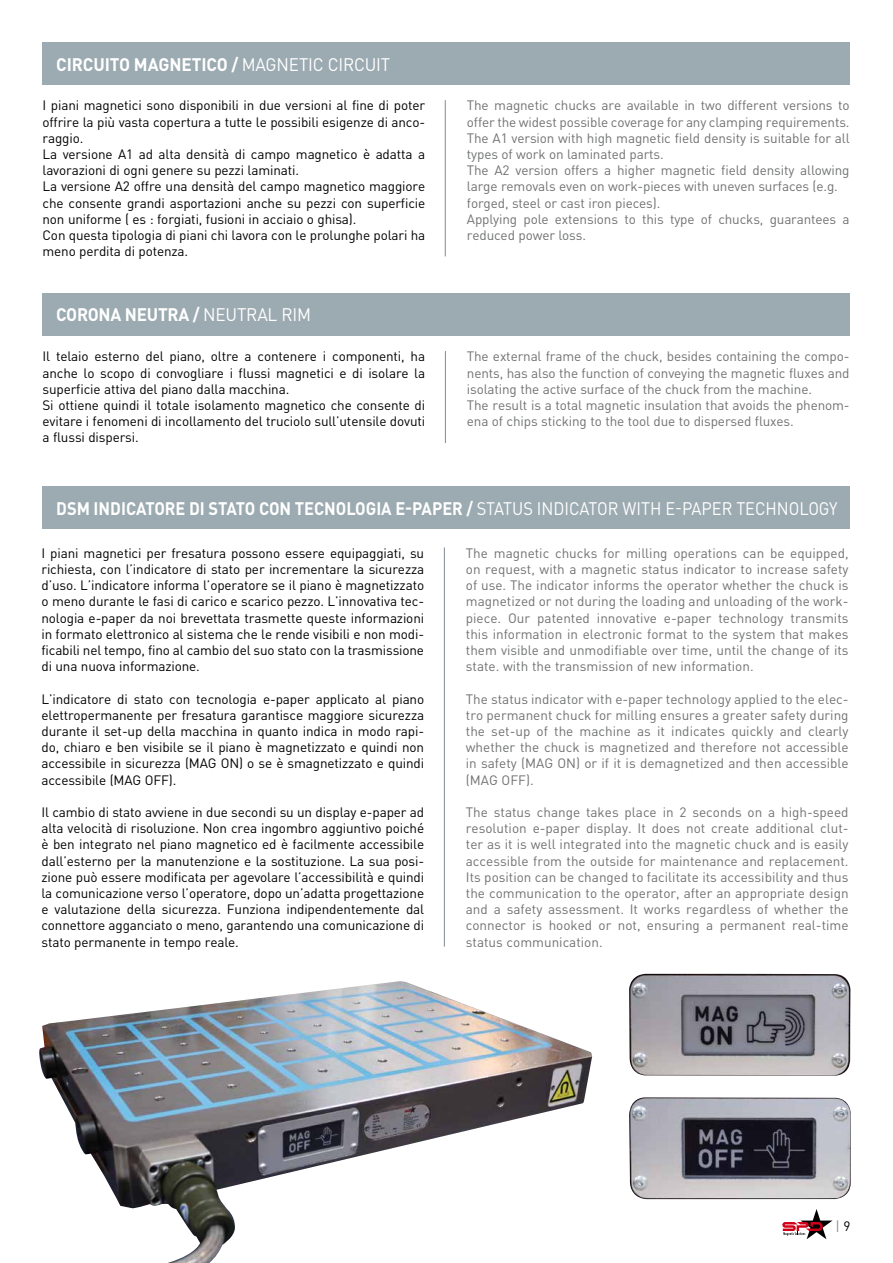
<style>
.page{position:relative;width:893px;height:1263px;background:#fff}
.page>*{position:absolute;margin:0;border:0;box-sizing:border-box;transform-origin:0 0}
.t1{font:700 18px "DIN Pro";letter-spacing:-.005em;color:#fff;scale:.91 1}
.t2{font:700 18px "DIN Pro";letter-spacing:-.005em;color:#fff;scale:.95 1}
.Normale{font:13.5px/16.2px "DIN Pro";letter-spacing:-.01em;color:#000;text-align:justify}
.Normale-2{font:13.5px/16.2px "DIN Pro";letter-spacing:-.01em;color:#707172}
.t3{font:13.5px "DIN Pro";color:#808b92}
.s1{font-weight:400}
.s2{color:#000}
</style>
<div class="page">
<div style="left:43px;top:486px;width:807px;height:43px;background:#9caab1"></div>
<div style="left:43px;top:43px;width:807px;height:42px;background:#9caab1"></div>
<hr style="left:445px;top:100px;width:1px;height:156px;background:#808b92">
<div style="left:43px;top:293px;width:807px;height:43px;background:#9caab1"></div>
<hr style="left:445px;top:351px;width:1px;height:92px;background:#808b92">
<hr style="left:444px;top:547px;width:1px;height:399px;background:#808b92">
<img style="left:39px;top:981px;width:553px;height:282px">
<svg style="left:782px;top:1209px;width:50px;height:30px"></svg>
<img style="left:629px;top:974px;width:221px;height:101px">
<img style="left:629px;top:1097px;width:222px;height:102px">
<p class="t2" style="left:56px;top:49px;width:353px">CIRCUITO MAGNETICO / <span class="s1">MAGNETIC CIRCUIT</span></p>
<p class="Normale" style="left:43px;top:96px;width:384px">I piani magnetici sono disponibili in due versioni al fine di poter offrire la più vasta copertura a tutte le possibili esigenze di anco&shy;raggio.</p>
<p class="Normale" style="left:43px;top:145px;width:384px">La versione A1 ad alta densità di campo magnetico è adatta a lavorazioni di ogni genere su pezzi laminati.</p>
<p class="Normale" style="left:43px;top:177px;width:384px">La versione A2 offre una densità del campo magnetico maggiore che consente grandi asportazioni anche su pezzi con superficie non uniforme ( es : forgiati, fusioni in acciaio o ghisa).</p>
<p class="Normale" style="left:43px;top:226px;width:384px">Con questa tipologia di piani chi lavora con le prolunghe polari ha meno perdita di potenza.</p>
<p class="t2" style="left:56px;top:300px;width:270px">CORONA NEUTRA / <span class="s1">NEUTRAL RIM</span></p>
<p class="Normale" style="left:43px;top:347px;width:384px">Il telaio esterno del piano, oltre a contenere i componenti, ha anche lo scopo di convogliare i flussi magnetici e di isolare la superficie attiva del piano dalla macchina.</p>
<p class="Normale" style="left:43px;top:396px;width:384px">Si ottiene quindi il totale isolamento magnetico che consente di evitare i fenomeni di incollamento del truciolo sull’utensile dovuti a flussi dispersi.</p>
<p class="Normale-2" style="left:467px;top:96px;width:384px">The magnetic chucks are available in two different versions to offer the widest possible coverage for any clamping requirements.</p>
<p class="Normale-2" style="left:467px;top:129px;width:384px">The A1 version with high magnetic field density is suitable for all types of work on laminated parts.</p>
<p class="Normale-2" style="left:467px;top:161px;width:384px">The A2 version offers a higher magnetic field density allowing large removals even on work-pieces with uneven surfaces (e.g.</p>
<p class="Normale-2" style="left:467px;top:193px;width:195px">forged, steel or cast iron pieces).</p>
<p class="Normale-2" style="left:467px;top:210px;width:384px">Applying pole extensions to this type of chucks, guarantees a reduced power loss.</p>
<p class="Normale-2" style="left:467px;top:347px;width:384px;text-align:justify">The external frame of the chuck, besides containing the compo&shy;nents, has also the function of conveying the magnetic fluxes and isolating the active surface of the chuck from the machine.</p>
<p class="Normale-2" style="left:467px;top:396px;width:384px">The result is a total magnetic insulation that avoids the phenom&shy;ena of chips sticking to the tool due to dispersed fluxes.</p>
<p class="t1" style="left:56px;top:493px;width:860px">DSM INDICATORE DI STATO CON TECNOLOGIA E-PAPER / <span class="s1">STATUS INDICATOR WITH E-PAPER TECHNOLOGY</span></p>
<p class="Normale" style="left:41px;top:543px;width:384px">I piani magnetici per fresatura possono essere equipaggiati, su richiesta, con l’indicatore di stato per incrementare la sicurezza d’uso. L’indicatore informa l’operatore se il piano è magnetizzato o meno durante le fasi di carico e scarico pezzo. L’innovativa tec&shy;nologia e-paper da noi brevettata trasmette queste informazioni in formato elettronico al sistema che le rende visibili e non modi&shy;ficabili nel tempo, fino al cambio del suo stato con la trasmissione di una nuova informazione.</p>
<p class="Normale" style="left:41px;top:689px;width:384px">L’indicatore di stato con tecnologia e-paper applicato al piano elettropermanente per fresatura garantisce maggiore sicurezza durante il set-up della macchina in quanto indica in modo rapi&shy;do, chiaro e ben visibile se il piano è magnetizzato e quindi non accessibile in sicurezza (MAG ON) o se è smagnetizzato e quindi accessibile (MAG OFF).</p>
<p class="Normale" style="left:41px;top:803px;width:384px">Il cambio di stato avviene in due secondi su un display e-paper ad alta velocità di risoluzione. Non crea ingombro aggiuntivo poiché è ben integrato nel piano magnetico ed è facilmente accessibile dall’esterno per la manutenzione e la sostituzione. La sua posi&shy;zione può essere modificata per agevolare l’accessibilità e quindi la comunicazione verso l’operatore, dopo un’adatta progettazione e valutazione della sicurezza. Funziona indipendentemente dal connettore agganciato o meno, garantendo una comunicazione di stato permanente in tempo reale.</p>
<p class="Normale-2" style="left:466px;top:543px;width:384px;text-align:justify">The magnetic chucks for milling operations can be equipped, on request, with a magnetic status indicator to increase safety of use. The indicator informs the operator whether the chuck is magnetized or not during the loading and unloading of the work&shy;piece. Our patented innovative e-paper technology transmits this information in electronic format to the system that makes them visible and unmodifiable over time, until the change of its state. with the transmission of new information.</p>
<p class="Normale-2" style="left:466px;top:689px;width:384px;text-align:justify">The status indicator with e-paper technology applied to the elec&shy;tro permanent chuck for milling ensures a greater safety during the set-up of the machine as it indicates quickly and clearly whether the chuck is magnetized and therefore not accessible in safety (MAG ON) or if it is demagnetized and then accessible (MAG OFF).</p>
<p class="Normale-2" style="left:466px;top:803px;width:384px;text-align:justify">The status change takes place in 2 seconds on a high-speed resolution e-paper display. It does not create additional clut&shy;ter as it is well integrated into the magnetic chuck and is easily accessible from the outside for maintenance and replacement.<br>Its position can be changed to facilitate its accessibility and thus the communication to the operator, after an appropriate design and a safety assessment. It works regardless of whether the connector is hooked or not, ensuring a permanent real-time status communication.</p>
<p class="t3" style="left:836px;top:1215px;width:16px">| <span class="s2">9</span></p>
</div>
